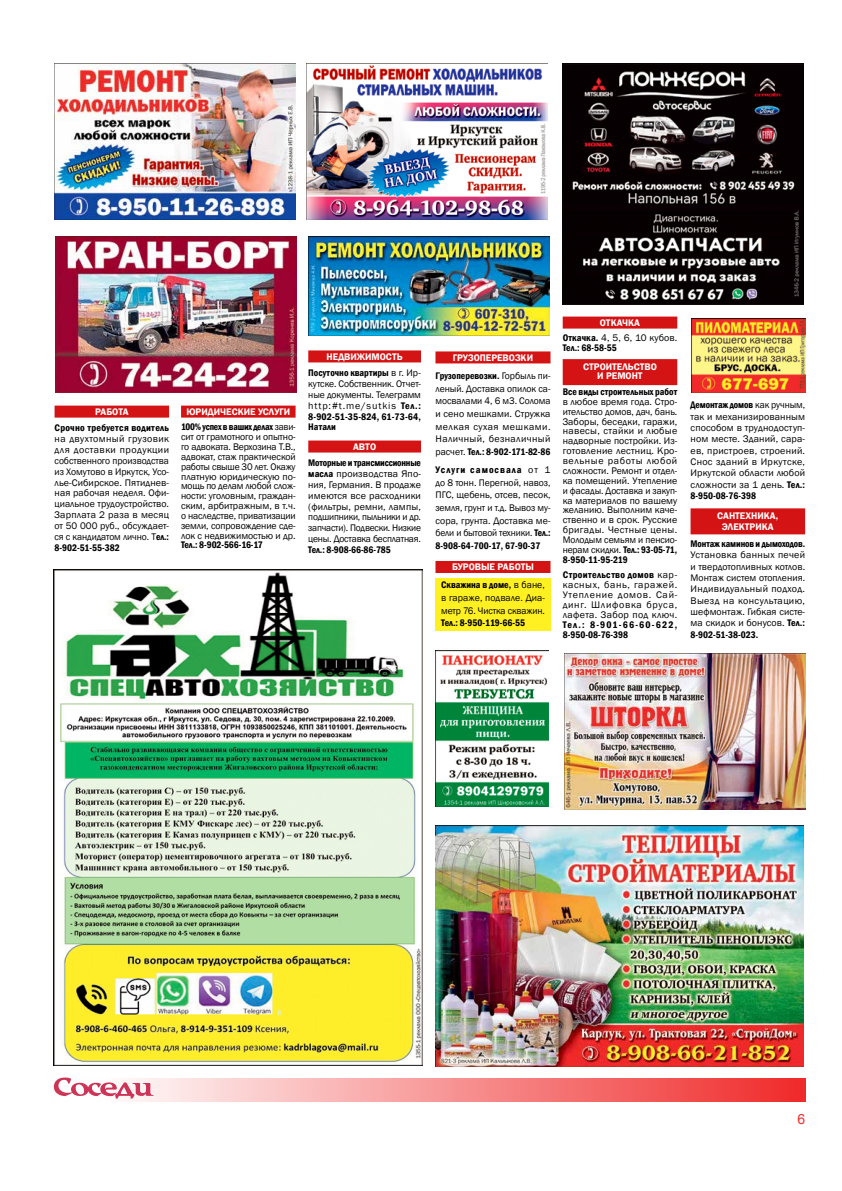
<style>
.page{position:relative;width:842px;height:1191px;background:#fff}
.page>*{position:absolute;margin:0;border:0;box-sizing:border-box;transform-origin:0 0}
.t1{font:14px "Arial";color:#f02a2a}
.t2{font:9.8px/10.8px "Franklin Gothic";letter-spacing:.005em;color:#000;text-align:justify}
.t3{font:600 condensed 9.8px/18.3px "Franklin Gothic";color:#000;text-align:center}
.t4{font:600 9.8px/9.9px "Franklin Gothic";color:#fff;text-align:center}
.t5{font:600 condensed 9.8px/15.5px "Franklin Gothic";letter-spacing:-.02em;color:#000;text-align:center}
.t6{font:600 condensed 9.8px/9.9px "Franklin Gothic";letter-spacing:.08em;color:#000}
.t7{font:600 condensed 9.8px "Franklin Gothic";letter-spacing:.025em;color:#000}
.s1{font-weight:600;font-stretch:condensed}
.s2{font-stretch:normal;color:#fff}
.s3{font-weight:400;font-stretch:normal}
.s4{font-weight:600;color:#fff}
</style>
<div class="page">
<svg style="left:132px;top:1078px;width:673px;height:23px;background:#f68c8c"></svg>
<svg style="left:53px;top:1077px;width:101px;height:22px"></svg>
<div style="left:563px;top:316px;width:114px;height:12px;background:#d41314"></div>
<div style="left:563px;top:359px;width:114px;height:26px;background:#d41314"></div>
<div style="left:435px;top:351px;width:115px;height:12px;background:#d41314"></div>
<div style="left:435px;top:561px;width:115px;height:12px;background:#d41314"></div>
<div style="left:435px;top:579px;width:116px;height:52px;background:#fff121"></div>
<div style="left:690px;top:508px;width:115px;height:26px;background:#d41314"></div>
<img style="left:692px;top:319px;width:113px;height:73px">
<img style="left:563px;top:64px;width:241px;height:241px">
<img style="left:435px;top:651px;width:114px;height:156px">
<img style="left:435px;top:825px;width:369px;height:241px">
<img style="left:308px;top:236px;width:241px;height:99px">
<img style="left:54px;top:569px;width:368px;height:497px">
<img style="left:55px;top:64px;width:241px;height:156px">
<img style="left:307px;top:65px;width:241px;height:155px">
<img style="left:564px;top:653px;width:241px;height:156px">
<div style="left:55px;top:405px;width:114px;height:12px;background:#d41314"></div>
<div style="left:181px;top:405px;width:115px;height:12px;background:#d41314"></div>
<div style="left:308px;top:350px;width:113px;height:12px;background:#d41314"></div>
<div style="left:308px;top:440px;width:113px;height:12px;background:#d41314"></div>
<img style="left:55px;top:236px;width:241px;height:156px">
<p class="t4" style="left:95px;top:407px;width:35px">РАБОТА</p>
<p class="t7" style="left:55px;top:421px;width:116px">Срочно требуется водитель</p>
<p class="t2" style="left:55px;top:434px;width:116px">на двухтомный грузовик для доставки продукции собственного производства из Хомутово в Иркутск, Усо&shy;лье‑Сибирское. Пятиднев&shy;ная рабочая неделя. Офи&shy;циальное трудоустройство.<br>Зарплата 2 раза в месяц от 50 000 руб., обсуждает&shy;ся с кандидатом лично. Т<span class="s1">ел.:<br>8-902-51-55-382</span></p>
<p class="t5" style="left:181px;top:403px;width:116px"><span class="s2">ЮРИДИЧЕСКИЕ УСЛУГИ<br></span>100% успех в ваших делах <span class="s3">зави-</span></p>
<p class="t2" style="left:181px;top:432px;width:116px;line-height:9.8px">сит от грамотного и опытно&shy;го адвоката. Верхозина Т.В., адвокат, стаж практической работы свыше 30 лет. Окажу платную юридическую по&shy;мощь по делам любой слож&shy;ности: уголовным, граждан&shy;ским, арбитражным, в т.ч. о наследстве, приватизации земли, сопровождение сде&shy;лок с недвижимостью и др.</p>
<p class="t3" style="left:181px;top:536px;width:83px">Тел.: 8-902-566-16-17</p>
<p class="t3" style="left:308px;top:348px;width:114px;line-height:16.5px"><span class="s2">НЕДВИЖИМОСТЬ<br></span>Посуточно квартиры <span class="s3">в г. Ир-</span></p>
<p class="t2" style="left:308px;top:378px;width:114px">кутске. Собственник. Отчет&shy;ные документы. Телеграмм http:#t.me/sutkis <span class="s1">Тел.:<br>8-902-51-35-824, 61-73-64, Натали</span></p>
<p class="t4" style="left:353px;top:441px;width:24px">АВТО</p>
<p class="t2" style="left:308px;top:458px;width:114px"><span class="s1">Моторные и трансмиссионные масла</span> производства Япо&shy;ния, Германия. В продаже имеются все расходники (фильтры, ремни, лампы, подшипники, пыльники и др. запчасти). Подвески. Низкие цены. Доставка бесплатная.</p>
<p class="t3" style="left:308px;top:540px;width:84px">Тел.: 8-908-66-86-785</p>
<p class="t3" style="left:435px;top:348px;width:117px"><span class="s2">ГРУЗОПЕРЕВОЗКИ<br></span>Грузоперевозки. <span class="s3">Горбыль пи-</span></p>
<p class="t2" style="left:435px;top:382px;width:117px;line-height:12.6px">леный. Доставка опилок са&shy;мосвалами 4, 6 м3. Солома и сено мешками. Стружка мелкая сухая мешками.<br>Наличный, безналичный расчет. <span class="s1">Тел.: 8-902-171-82-86</span></p>
<p class="t2" style="left:435px;top:464px;width:117px;line-height:12.6px"><span class="s1">Услуги самосвала</span> от 1 до 8 тонн. Перегной, навоз, ПГС, щебень, отсев, песок, земля, грунт и т.д. Вывоз му&shy;сора, грунта. Доставка ме&shy;бели и бытовой техники. <span class="s1">Тел.:<br>8-908-64-700-17, 67-90-37</span></p>
<p class="t3" style="left:441px;top:557px;width:105px"><span class="s2">БУРОВЫЕ РАБОТЫ<br></span>Скважина в доме, <span class="s3">в бане,</span></p>
<p class="t2" style="left:441px;top:592px;width:105px;line-height:12.6px">в гараже, подвале. Диа&shy;метр 76. Чистка скважин.</p>
<p class="t3" style="left:441px;top:614px;width:86px">Тел.: 8-950-119-66-55</p>
<p class="t2" style="left:563px;top:315px;width:116px;line-height:15.5px;text-align:center"><span class="s4">ОТКАЧКА<br></span><span class="s1">Откачка.</span> 4, 5, 6, 10 кубов.</p>
<p class="t3" style="left:563px;top:338px;width:56px">Тел.: 68-58-55</p>
<p class="t4" style="left:583px;top:361px;width:75px">СТРОИТЕЛЬСТВО<br>И РЕМОНТ</p>
<p class="t3" style="left:563px;top:382px;width:116px">Все виды строительных работ</p>
<p class="t2" style="left:563px;top:397px;width:116px;line-height:9.9px">в любое время года. Стро&shy;ительство домов, дач, бань.<br>Заборы, беседки, гаражи, навесы, стайки и любые надворные постройки. Из&shy;готовление лестниц. Кро&shy;вельные работы любой сложности. Ремонт и отдел&shy;ка помещений. Утепление и фасады. Доставка и закуп&shy;ка материалов по вашему желанию. Выполним каче&shy;ственно и в срок. Русские бригады. Честные цены.<br>Молодым семьям и пенсио&shy;нерам скидки. <span class="s1">Тел.: 93-05-71, 8-950-11-95-219</span></p>
<p class="t2" style="left:563px;top:570px;width:116px;line-height:9.9px"><span class="s1">Строительство домов</span> кар&shy;касных, бань, гаражей.<br>Утепление домов. Сай&shy;динг. Шлифовка бруса, лафета. Забор под ключ.</p>
<p class="t6" style="left:563px;top:619px;width:116px">Тел.: 8-901-66-60-622,<br>8-950-08-76-398</p>
<p class="t2" style="left:690px;top:400px;width:116px;line-height:11.3px"><span class="s1">Демонтаж домов</span> как ручным, так и механизированным способом в труднодоступ&shy;ном месте. Зданий, сара&shy;ев, пристроев, строений.<br>Снос зданий в Иркутске, Иркутской области любой сложности за 1 день. <span class="s1">Тел.:<br>8-950-08-76-398</span></p>
<p class="t4" style="left:717px;top:510px;width:63px;line-height:11.3px">САНТЕХНИКА,<br>ЭЛЕКТРИКА</p>
<p class="t3" style="left:690px;top:534px;width:116px">Монтаж каминов и дымоходов.</p>
<p class="t2" style="left:690px;top:549px;width:116px;line-height:11.3px">Установка банных печей и твердотопливных котлов.<br>Монтаж систем отопления.<br>Индивидуальный подход.<br>Выезд на консультацию, шефмонтаж. Гибкая систе&shy;ма скидок и бонусов. <span class="s1">Тел.:<br>8-902-51-38-023.</span></p>
<h1 class="t1" style="left:797px;top:1109px;width:9px">6</h1>
</div>
